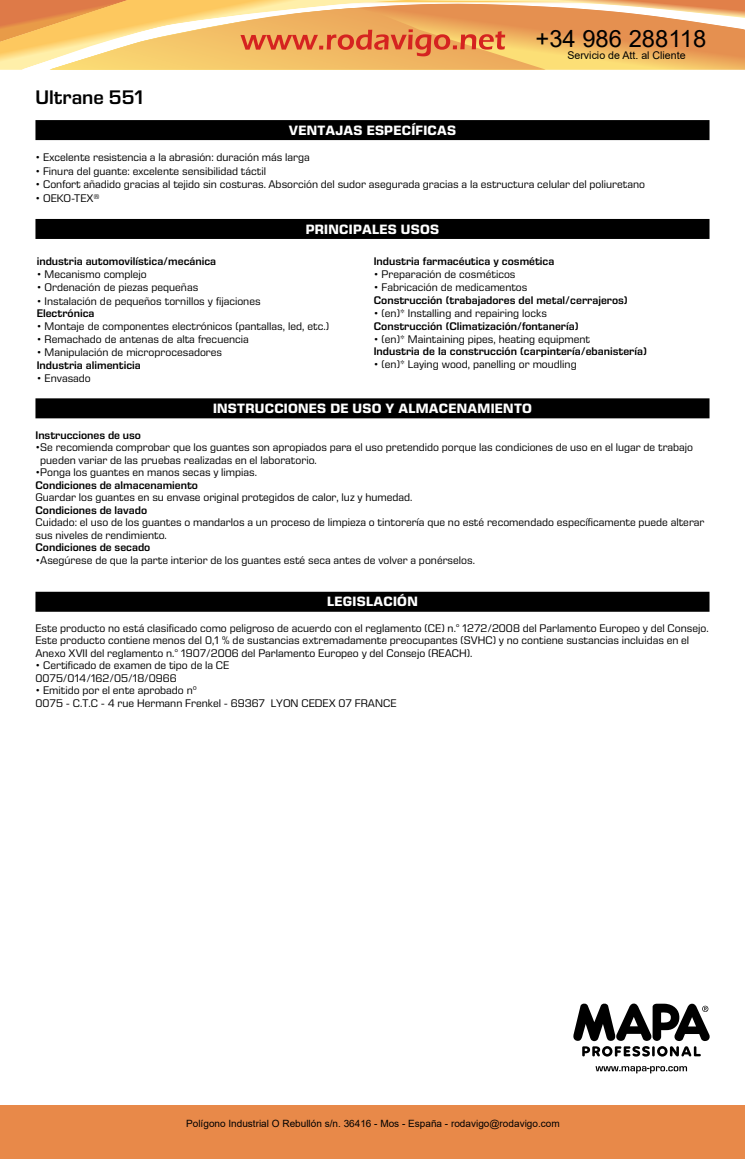
<style>
.page{position:relative;width:745px;height:1159px;background:#fff}
.page>*{position:absolute;margin:0;border:0;box-sizing:border-box;transform-origin:0 0}
.t1{font:23.75px "Arial";color:#000}
.t2{font:600 20px "Eurostile Next LT Pro";color:#000}
.t3{font:700 13.75px "Eurostile Next LT Pro";letter-spacing:.02em;color:#fff}
.t4{font:11.25px/12.5px "Eurostile Next LT Pro";color:#000}
.t5{font:600 11.25px "Eurostile Next LT Pro";color:#000}
.t6{font:10.62px "Arial";color:#000}
.t7{font:10px "Arial";color:#000}
</style>
<div class="page">
<div style="left:0;top:1105px;width:744px;height:54px;background:#e88949"></div>
<svg style="left:0;top:0;width:744px;height:70px;background:#f0b56e"></svg>
<svg style="left:573px;top:1003px;width:136px;height:53px"></svg>
<svg style="left:595px;top:1066px;width:91px;height:7px"></svg>
<div style="left:35px;top:120px;width:674px;height:20px;background:#000"></div>
<div style="left:35px;top:219px;width:674px;height:20px;background:#000"></div>
<div style="left:35px;top:398px;width:674px;height:20px;background:#000"></div>
<div style="left:35px;top:592px;width:674px;height:20px;background:#000"></div>
<h1 class="t1" style="left:535px;top:22px;width:172px">+34 986 288118</h1>
<h2 class="t2" style="left:35px;top:86px;width:110px">Ultrane 551</h2>
<p class="t6" style="left:567px;top:48px;width:120px">Servicio de Att. al Cliente</p>
<p class="t3" style="left:288px;top:122px;width:169px">VENTAJAS ESPECÍFICAS</p>
<p class="t4" style="left:35px;top:151px;width:276px">• Excelente resistencia a la abrasión: duración más larga</p>
<p class="t4" style="left:35px;top:165px;width:232px">• Finura del guante: excelente sensibilidad táctil</p>
<p class="t4" style="left:35px;top:178px;width:610px">• Confort añadido gracias al tejido sin costuras. Absorción del sudor asegurada gracias a la estructura celular del poliuretano</p>
<p class="t4" style="left:35px;top:192px;width:66px">• OEKO-TEX®</p>
<p class="t3" style="left:305px;top:221px;width:135px">PRINCIPALES USOS</p>
<p class="t5" style="left:37px;top:255px;width:181px">industria automovilística/mecánica</p>
<p class="t4" style="left:37px;top:268px;width:112px">• Mecanismo complejo</p>
<p class="t4" style="left:37px;top:281px;width:163px">• Ordenación de piezas pequeñas</p>
<p class="t4" style="left:37px;top:294px;width:225px">• Instalación de pequeños tornillos y fijaciones</p>
<p class="t5" style="left:37px;top:307px;width:59px">Electrónica</p>
<p class="t4" style="left:37px;top:320px;width:293px">• Montaje de componentes electrónicos (pantallas, led, etc.)</p>
<p class="t4" style="left:37px;top:333px;width:213px">• Remachado de antenas de alta frecuencia</p>
<p class="t4" style="left:37px;top:346px;width:187px">• Manipulación de microprocesadores</p>
<p class="t5" style="left:37px;top:359px;width:106px">Industria alimenticia</p>
<p class="t4" style="left:37px;top:372px;width:56px">• Envasado</p>
<p class="t5" style="left:373px;top:255px;width:182px">Industria farmacéutica y cosmética</p>
<p class="t4" style="left:373px;top:268px;width:143px">• Preparación de cosméticos</p>
<p class="t4" style="left:373px;top:281px;width:155px">• Fabricación de medicamentos</p>
<p class="t5" style="left:373px;top:294px;width:255px">Construcción (trabajadores del metal/cerrajeros)</p>
<p class="t4" style="left:373px;top:307px;width:175px">• (en)* Installing and repairing locks</p>
<p class="t5" style="left:373px;top:319px;width:206px">Construcción (Climatización/fontanería)</p>
<p class="t4" style="left:373px;top:333px;width:218px">• (en)* Maintaining pipes, heating equipment</p>
<p class="t5" style="left:373px;top:345px;width:274px">Industria de la construcción (carpintería/ebanistería)</p>
<p class="t4" style="left:373px;top:358px;width:204px">• (en)* Laying wood, panelling or moudling</p>
<p class="t3" style="left:213px;top:400px;width:320px">INSTRUCCIONES DE USO Y ALMACENAMIENTO</p>
<p class="t5" style="left:35px;top:428px;width:107px">Instrucciones de uso</p>
<p class="t4" style="left:40px;top:441px;width:654px;text-indent:-5px">•Se recomienda comprobar que los guantes son apropiados para el uso pretendido porque las condiciones de uso en el lugar de trabajo pueden variar de las pruebas realizadas en el laboratorio.</p>
<p class="t4" style="left:35px;top:466px;width:223px">•Ponga los guantes en manos secas y limpias.</p>
<p class="t5" style="left:35px;top:478px;width:164px">Condiciones de almacenamiento</p>
<p class="t4" style="left:35px;top:491px;width:378px">Guardar los guantes en su envase original protegidos de calor, luz y humedad.</p>
<p class="t5" style="left:35px;top:503px;width:113px">Condiciones de lavado</p>
<p class="t4" style="left:35px;top:516px;width:670px">Cuidado: el uso de los guantes o mandarlos a un proceso de limpieza o tintorería que no esté recomendado específicamente puede alterar sus niveles de rendimiento.</p>
<p class="t5" style="left:35px;top:541px;width:116px">Condiciones de secado</p>
<p class="t4" style="left:35px;top:553px;width:440px">•Asegúrese de que la parte interior de los guantes esté seca antes de volver a ponérselos.</p>
<p class="t3" style="left:327px;top:594px;width:92px">LEGISLACIÓN</p>
<p class="t4" style="left:35px;top:622px;width:674px">Este producto no está clasificado como peligroso de acuerdo con el reglamento (CE) n.° 1272/2008 del Parlamento Europeo y del Consejo.<br>Este producto contiene menos del 0,1 % de sustancias extremadamente preocupantes (SVHC) y no contiene sustancias incluidas en el<br>Anexo XVII del reglamento n.° 1907/2006 del Parlamento Europeo y del Consejo (REACH).</p>
<p class="t4" style="left:35px;top:659px;width:195px">• Certificado de examen de tipo de la CE<br>0075/014/162/05/18/0966</p>
<p class="t4" style="left:35px;top:684px;width:362px">• Emitido por el ente aprobado nº<br>0075 - C.T.C - 4 rue Hermann Frenkel - 69367 LYON CEDEX 07 FRANCE</p>
<p class="t7" style="left:186px;top:1117px;width:375px">Polígono Industrial O Rebullón s/n. 36416 - Mos - España - rodavigo@rodavigo.com</p>
</div>
